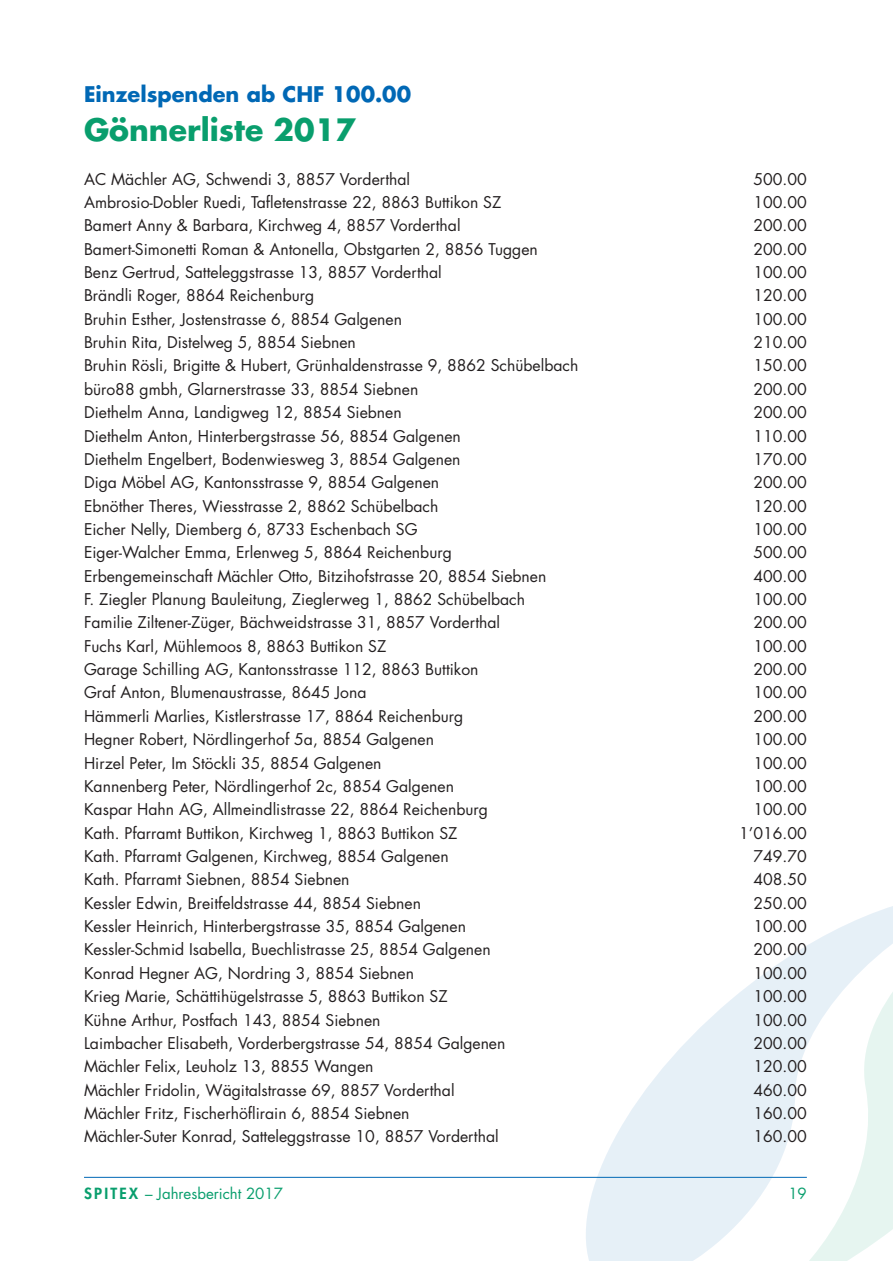
<style>
.page{position:relative;width:893px;height:1261px;background:#fff}
.page>*{position:absolute;margin:0;border:0;box-sizing:border-box;transform-origin:0 0}
.t1{font:700 30px "Futura";color:#099e6d}
.t2{font:700 21px "Futura";color:#0168b5}
.t3{font:15.75px "Futura";color:#231f20}
.t4{font:15px "Futura";color:#099e6d}
.s1{font-weight:800}
</style>
<div class="page">
<svg style="left:584px;top:906px;width:309px;height:355px"></svg>
<hr style="left:84px;top:1177px;width:723px;height:1px;background:#0168b5">
<h2 class="t2" style="left:84px;top:80px;width:329px">Einzelspenden ab CHF 100.00</h2>
<h1 class="t1" style="left:84px;top:110px;width:273px">Gönnerliste 2017</h1>
<p class="t3" style="left:84px;top:169px;width:328px">AC Mächler AG, Schwendi 3, 8857 Vorderthal</p>
<p class="t3" style="left:753px;top:169px;width:55px">500.00</p>
<p class="t3" style="left:84px;top:192px;width:419px">Ambrosio-Dobler Ruedi, Tafletenstrasse 22, 8863 Buttikon SZ</p>
<p class="t3" style="left:753px;top:192px;width:55px">100.00</p>
<p class="t3" style="left:84px;top:215px;width:378px">Bamert Anny &amp; Barbara, Kirchweg 4, 8857 Vorderthal</p>
<p class="t3" style="left:753px;top:215px;width:55px">200.00</p>
<p class="t3" style="left:84px;top:239px;width:455px">Bamert-Simonetti Roman &amp; Antonella, Obstgarten 2, 8856 Tuggen</p>
<p class="t3" style="left:753px;top:239px;width:55px">200.00</p>
<p class="t3" style="left:84px;top:262px;width:359px">Benz Gertrud, Satteleggstrasse 13, 8857 Vorderthal</p>
<p class="t3" style="left:753px;top:262px;width:55px">100.00</p>
<p class="t3" style="left:84px;top:285px;width:232px">Brändli Roger, 8864 Reichenburg</p>
<p class="t3" style="left:753px;top:285px;width:55px">120.00</p>
<p class="t3" style="left:84px;top:309px;width:320px">Bruhin Esther, Jostenstrasse 6, 8854 Galgenen</p>
<p class="t3" style="left:753px;top:309px;width:55px">100.00</p>
<p class="t3" style="left:84px;top:332px;width:273px">Bruhin Rita, Distelweg 5, 8854 Siebnen</p>
<p class="t3" style="left:753px;top:332px;width:55px">210.00</p>
<p class="t3" style="left:84px;top:356px;width:496px">Bruhin Rösli, Brigitte &amp; Hubert, Grünhaldenstrasse 9, 8862 Schübelbach</p>
<p class="t3" style="left:753px;top:356px;width:55px">150.00</p>
<p class="t3" style="left:84px;top:379px;width:336px">büro88 gmbh, Glarnerstrasse 33, 8854 Siebnen</p>
<p class="t3" style="left:753px;top:379px;width:55px">200.00</p>
<p class="t3" style="left:84px;top:402px;width:319px">Diethelm Anna, Landigweg 12, 8854 Siebnen</p>
<p class="t3" style="left:753px;top:402px;width:55px">200.00</p>
<p class="t3" style="left:84px;top:426px;width:378px">Diethelm Anton, Hinterbergstrasse 56, 8854 Galgenen</p>
<p class="t3" style="left:753px;top:426px;width:55px">110.00</p>
<p class="t3" style="left:84px;top:449px;width:378px">Diethelm Engelbert, Bodenwiesweg 3, 8854 Galgenen</p>
<p class="t3" style="left:753px;top:449px;width:55px">170.00</p>
<p class="t3" style="left:84px;top:472px;width:357px">Diga Möbel AG, Kantonsstrasse 9, 8854 Galgenen</p>
<p class="t3" style="left:753px;top:472px;width:55px">200.00</p>
<p class="t3" style="left:84px;top:496px;width:356px">Ebnöther Theres, Wiesstrasse 2, 8862 Schübelbach</p>
<p class="t3" style="left:753px;top:496px;width:55px">120.00</p>
<p class="t3" style="left:84px;top:519px;width:335px">Eicher Nelly, Diemberg 6, 8733 Eschenbach SG</p>
<p class="t3" style="left:753px;top:519px;width:55px">100.00</p>
<p class="t3" style="left:84px;top:542px;width:369px">Eiger-Walcher Emma, Erlenweg 5, 8864 Reichenburg</p>
<p class="t3" style="left:753px;top:542px;width:55px">500.00</p>
<p class="t3" style="left:84px;top:566px;width:464px">Erbengemeinschaft Mächler Otto, Bitzihofstrasse 20, 8854 Siebnen</p>
<p class="t3" style="left:753px;top:566px;width:55px">400.00</p>
<p class="t3" style="left:84px;top:589px;width:442px">F. Ziegler Planung Bauleitung, Zieglerweg 1, 8862 Schübelbach</p>
<p class="t3" style="left:753px;top:589px;width:55px">100.00</p>
<p class="t3" style="left:84px;top:612px;width:418px">Familie Ziltener-Züger, Bächweidstrasse 31, 8857 Vorderthal</p>
<p class="t3" style="left:753px;top:612px;width:55px">200.00</p>
<p class="t3" style="left:84px;top:636px;width:304px">Fuchs Karl, Mühlemoos 8, 8863 Buttikon SZ</p>
<p class="t3" style="left:753px;top:636px;width:55px">100.00</p>
<p class="t3" style="left:84px;top:659px;width:396px">Garage Schilling AG, Kantonsstrasse 112, 8863 Buttikon</p>
<p class="t3" style="left:753px;top:659px;width:55px">200.00</p>
<p class="t3" style="left:84px;top:683px;width:284px">Graf Anton, Blumenaustrasse, 8645 Jona</p>
<p class="t3" style="left:753px;top:683px;width:55px">100.00</p>
<p class="t3" style="left:84px;top:706px;width:381px">Hämmerli Marlies, Kistlerstrasse 17, 8864 Reichenburg</p>
<p class="t3" style="left:753px;top:706px;width:55px">200.00</p>
<p class="t3" style="left:84px;top:729px;width:352px">Hegner Robert, Nördlingerhof 5a, 8854 Galgenen</p>
<p class="t3" style="left:753px;top:729px;width:55px">100.00</p>
<p class="t3" style="left:84px;top:753px;width:299px">Hirzel Peter, Im Stöckli 35, 8854 Galgenen</p>
<p class="t3" style="left:753px;top:753px;width:55px">100.00</p>
<p class="t3" style="left:84px;top:776px;width:371px">Kannenberg Peter, Nördlingerhof 2c, 8854 Galgenen</p>
<p class="t3" style="left:753px;top:776px;width:55px">100.00</p>
<p class="t3" style="left:84px;top:799px;width:405px">Kaspar Hahn AG, Allmeindlistrasse 22, 8864 Reichenburg</p>
<p class="t3" style="left:753px;top:799px;width:55px">100.00</p>
<p class="t3" style="left:84px;top:823px;width:375px">Kath. Pfarramt Buttikon, Kirchweg 1, 8863 Buttikon SZ</p>
<p class="t3" style="left:739px;top:823px;width:69px">1’016.00</p>
<p class="t3" style="left:84px;top:846px;width:366px">Kath. Pfarramt Galgenen, Kirchweg, 8854 Galgenen</p>
<p class="t3" style="left:753px;top:846px;width:55px">749.70</p>
<p class="t3" style="left:84px;top:869px;width:267px">Kath. Pfarramt Siebnen, 8854 Siebnen</p>
<p class="t3" style="left:753px;top:869px;width:55px">408.50</p>
<p class="t3" style="left:84px;top:893px;width:339px">Kessler Edwin, Breitfeldstrasse 44, 8854 Siebnen</p>
<p class="t3" style="left:753px;top:893px;width:55px">250.00</p>
<p class="t3" style="left:84px;top:916px;width:384px">Kessler Heinrich, Hinterbergstrasse 35, 8854 Galgenen</p>
<p class="t3" style="left:753px;top:916px;width:55px">100.00</p>
<p class="t3" style="left:84px;top:939px;width:408px">Kessler-Schmid Isabella, Buechlistrasse 25, 8854 Galgenen</p>
<p class="t3" style="left:753px;top:939px;width:55px">200.00</p>
<p class="t3" style="left:84px;top:963px;width:332px">Konrad Hegner AG, Nordring 3, 8854 Siebnen</p>
<p class="t3" style="left:753px;top:963px;width:55px">100.00</p>
<p class="t3" style="left:84px;top:986px;width:365px">Krieg Marie, Schättihügelstrasse 5, 8863 Buttikon SZ</p>
<p class="t3" style="left:753px;top:986px;width:55px">100.00</p>
<p class="t3" style="left:84px;top:1010px;width:298px">Kühne Arthur, Postfach 143, 8854 Siebnen</p>
<p class="t3" style="left:753px;top:1010px;width:55px">100.00</p>
<p class="t3" style="left:84px;top:1033px;width:423px">Laimbacher Elisabeth, Vorderbergstrasse 54, 8854 Galgenen</p>
<p class="t3" style="left:753px;top:1033px;width:55px">200.00</p>
<p class="t3" style="left:84px;top:1056px;width:291px">Mächler Felix, Leuholz 13, 8855 Wangen</p>
<p class="t3" style="left:753px;top:1056px;width:55px">120.00</p>
<p class="t3" style="left:84px;top:1080px;width:372px">Mächler Fridolin, Wägitalstrasse 69, 8857 Vorderthal</p>
<p class="t3" style="left:753px;top:1080px;width:55px">460.00</p>
<p class="t3" style="left:84px;top:1103px;width:327px">Mächler Fritz, Fischerhöflirain 6, 8854 Siebnen</p>
<p class="t3" style="left:753px;top:1103px;width:55px">160.00</p>
<p class="t3" style="left:84px;top:1126px;width:416px">Mächler-Suter Konrad, Satteleggstrasse 10, 8857 Vorderthal</p>
<p class="t3" style="left:753px;top:1126px;width:55px">160.00</p>
<p class="t4" style="left:84px;top:1184px;width:201px"><span class="s1">SPITEX</span> – Jahresbericht 2017</p>
<p class="t4" style="left:788px;top:1184px;width:20px">19</p>
</div>
